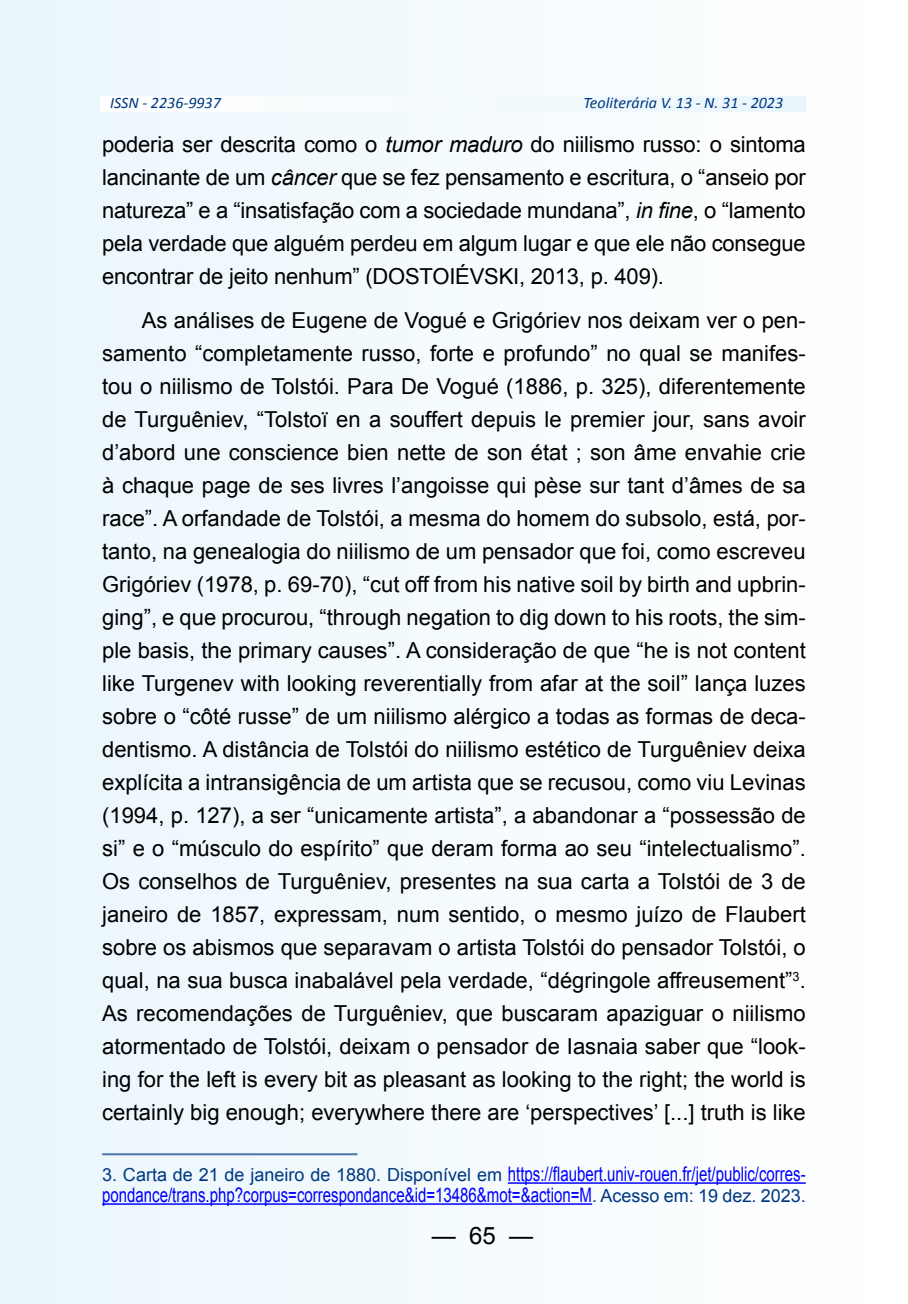
<style>
.page{position:relative;width:908px;height:1304px;background:#fff}
.page>*{position:absolute;margin:0;border:0;box-sizing:border-box;transform-origin:0 0}
.t1{font:24px "Arial";color:#000}
.t2{font:22px/33px "Arial";letter-spacing:-.005em;color:#000;text-align:justify}
.t3{font:20px/21px "Arial";color:#00f;scale:.75 1}
.t4{font:italic 16px "Calibri";color:#003882}
.s1{font-style:italic}
.s2{font-size:18px;color:#003882}
</style>
<div class="page">
<div style="left:0;top:0;width:907px;height:1304px;background:#f4fbfe"></div>
<hr style="left:102px;top:1153px;width:255px;height:2px;background:#4d74a8">
<hr style="left:507px;top:1182px;width:298px;height:2px;background:#00f">
<hr style="left:102px;top:1203px;width:490px;height:2px;background:#00f">
<p class="t4" style="left:110px;top:92px;width:112px">ISSN - 2236-9937</p>
<p class="t4" style="left:583px;top:92px;width:201px">Teoliterária V. 13 - N. 31 - 2023</p>
<p class="t2" style="left:102px;top:128px;width:704px">poderia ser descrita como o <span class="s1">tumor maduro</span> do niilismo russo: o sintoma lancinante de um <span class="s1">câncer</span> que se fez pensamento e escritura, o “anseio por natureza” e a “insatisfação com a sociedade mundana”, <span class="s1">in fine</span>, o “lamento pela verdade que alguém perdeu em algum lugar e que ele não consegue encontrar de jeito nenhum” (DOSTOIÉVSKI, 2013, p. 409).</p>
<p class="t2" style="left:102px;top:304px;width:704px;text-indent:40px">As análises de Eugene de Vogué e Grigóriev nos deixam ver o pen&shy;samento “completamente russo, forte e profundo” no qual se manifes&shy;tou o niilismo de Tolstói. Para De Vogué (1886, p. 325), diferentemente de Turguêniev, “Tolstoï en a souffert depuis le premier jour, sans avoir d’abord une conscience bien nette de son état ; son âme envahie crie à chaque page de ses livres l’angoisse qui pèse sur tant d’âmes de sa race”. A orfandade de Tolstói, a mesma do homem do subsolo, está, por&shy;tanto, na genealogia do niilismo de um pensador que foi, como escreveu Grigóriev (1978, p. 69-70), “cut off from his native soil by birth and upbrin&shy;ging”, e que procurou, “through negation to dig down to his roots, the sim&shy;ple basis, the primary causes”. A consideração de que “he is not content like Turgenev with looking reverentially from afar at the soil” lança luzes sobre o “côté russe” de um niilismo alérgico a todas as formas de deca&shy;dentismo. A distância de Tolstói do niilismo estético de Turguêniev deixa explícita a intransigência de um artista que se recusou, como viu Levinas (1994, p. 127), a ser “unicamente artista”, a abandonar a “possessão de si” e o “músculo do espírito” que deram forma ao seu “intelectualismo”.<br>Os conselhos de Turguêniev, presentes na sua carta a Tolstói de 3 de janeiro de 1857, expressam, num sentido, o mesmo juízo de Flaubert sobre os abismos que separavam o artista Tolstói do pensador Tolstói, o qual, na sua busca inabalável pela verdade, “dégringole affreusement”<sup>3</sup>.<br>As recomendações de Turguêniev, que buscaram apaziguar o niilismo atormentado de Tolstói, deixam o pensador de Iasnaia saber que “look&shy;ing for the left is every bit as pleasant as looking to the right; the world is certainly big enough; everywhere there are ‘perspectives’ [...] truth is like</p>
<p class="t3" style="left:102px;top:1164px;width:939px"><span class="s2">3. Carta de 21 de janeiro de 1880. Disponível em</span> https://flaubert.univ-rouen.fr/jet/public/corres&shy;pondance/trans.php?corpus=correspondance&amp;id=13486&amp;mot=&amp;action=M<span class="s2">. Acesso em: 19 dez. 2023.</span></p>
<p class="t1" style="left:431px;top:1219px;width:103px">— 65 —</p>
</div>
